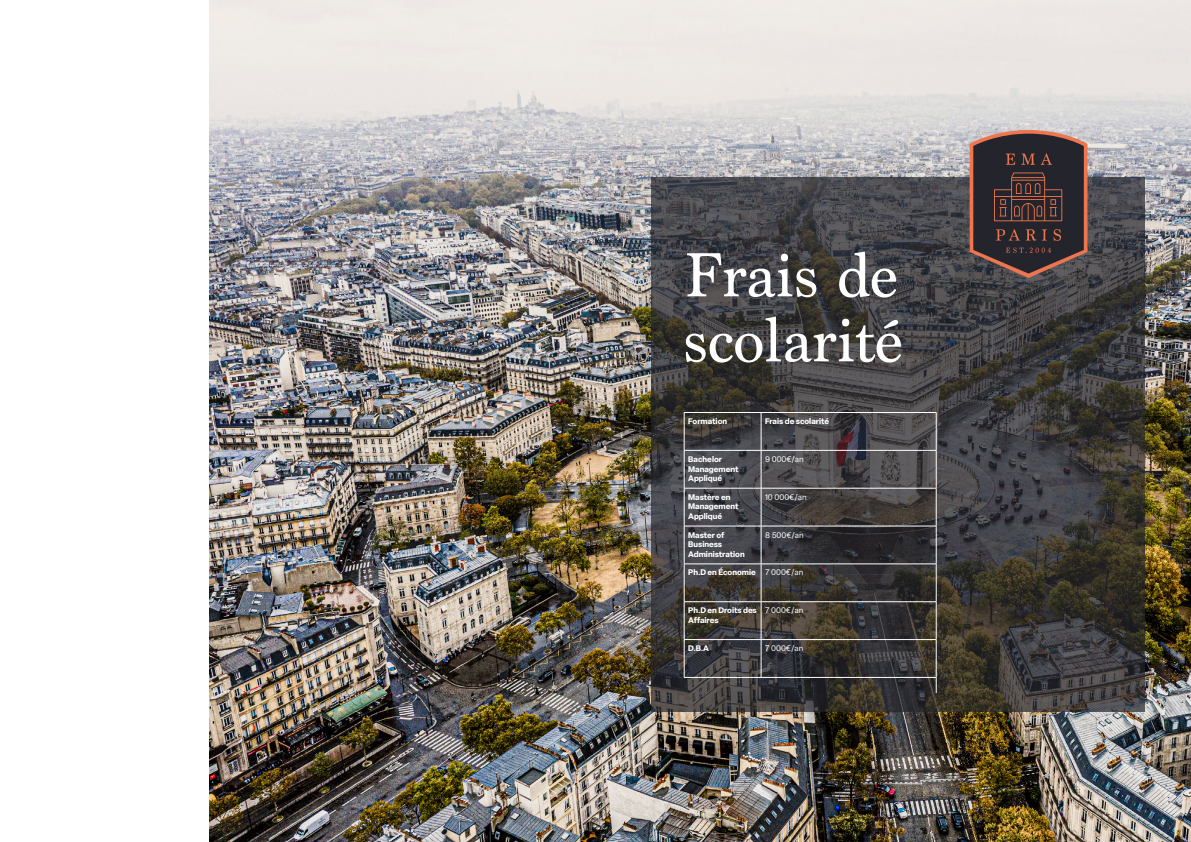
<style>
.page{position:relative;width:1191px;height:842px;background:#fff}
.page>*{position:absolute;margin:0;border:0;box-sizing:border-box;transform-origin:0 0}
.t1{font:65px/65px "Marion";color:#fff}
.t2{font:700 8px/9.6px "Elza";color:#fff}
.t3{font:8px "Elza Text";color:#fff}
.s1{font-family:"Elza Text";font-weight:400}
</style>
<div class="page">
<img style="left:210px;top:0;width:981px;height:842px">
<svg style="left:651px;top:177px;width:493px;height:535px"></svg>
<svg style="left:969px;top:130px;width:118px;height:148px"></svg>
<hr style="left:684px;top:412px;width:77px;height:1px;background:#fff">
<hr style="left:684px;top:413px;width:1px;height:37px;background:#fff">
<hr style="left:761px;top:412px;width:175px;height:1px;background:#fff">
<hr style="left:761px;top:413px;width:1px;height:37px;background:#fff">
<hr style="left:936px;top:413px;width:1px;height:37px;background:#fff">
<hr style="left:684px;top:450px;width:77px;height:1px;background:#fff">
<hr style="left:684px;top:451px;width:1px;height:37px;background:#fff">
<hr style="left:761px;top:450px;width:175px;height:1px;background:#fff">
<hr style="left:761px;top:451px;width:1px;height:37px;background:#fff">
<hr style="left:936px;top:451px;width:1px;height:37px;background:#fff">
<hr style="left:761px;top:488px;width:1px;height:38px;background:#fff">
<hr style="left:936px;top:488px;width:1px;height:38px;background:#fff">
<hr style="left:761px;top:526px;width:1px;height:38px;background:#fff">
<hr style="left:936px;top:526px;width:1px;height:38px;background:#fff">
<hr style="left:761px;top:564px;width:1px;height:37px;background:#fff">
<hr style="left:936px;top:564px;width:1px;height:37px;background:#fff">
<hr style="left:761px;top:602px;width:1px;height:37px;background:#fff">
<hr style="left:936px;top:602px;width:1px;height:37px;background:#fff">
<hr style="left:761px;top:640px;width:1px;height:37px;background:#fff">
<hr style="left:936px;top:640px;width:1px;height:37px;background:#fff">
<svg style="left:936px;top:678px;width:1px;height:15px"></svg>
<hr style="left:684px;top:488px;width:77px;height:1px;background:#fff">
<hr style="left:684px;top:488px;width:1px;height:38px;background:#fff">
<hr style="left:761px;top:488px;width:175px;height:1px;background:#fff">
<hr style="left:684px;top:526px;width:77px;height:1px;background:#fff">
<hr style="left:684px;top:526px;width:1px;height:38px;background:#fff">
<hr style="left:761px;top:526px;width:175px;height:1px;background:#fff">
<hr style="left:684px;top:564px;width:77px;height:1px;background:#fff">
<hr style="left:684px;top:564px;width:1px;height:37px;background:#fff">
<hr style="left:761px;top:564px;width:175px;height:1px;background:#fff">
<hr style="left:684px;top:601px;width:77px;height:1px;background:#fff">
<hr style="left:684px;top:602px;width:1px;height:37px;background:#fff">
<hr style="left:761px;top:601px;width:175px;height:1px;background:#fff">
<hr style="left:684px;top:639px;width:77px;height:1px;background:#fff">
<hr style="left:684px;top:640px;width:1px;height:37px;background:#fff">
<hr style="left:761px;top:639px;width:175px;height:1px;background:#fff">
<hr style="left:684px;top:677px;width:77px;height:1px;background:#fff">
<hr style="left:761px;top:677px;width:175px;height:1px;background:#fff">
<h1 class="t1" style="left:684px;top:245px;width:221px">Frais de scolarité</h1>
<p class="t2" style="left:688px;top:416px;width:41px">Formation</p>
<p class="t2" style="left:765px;top:416px;width:66px">Frais de scolarité</p>
<p class="t2" style="left:688px;top:454px;width:52px">Bachelor<br>Management<br>Appliqué</p>
<p class="t3" style="left:765px;top:453px;width:40px">9 000€/an</p>
<p class="t2" style="left:688px;top:492px;width:52px">Mastère en<br>Management<br>Appliqué</p>
<p class="t3" style="left:765px;top:491px;width:43px">10 000€/an</p>
<p class="t2" style="left:688px;top:530px;width:58px">Master of<br>Business<br>Administration</p>
<p class="t3" style="left:765px;top:529px;width:40px">8 500€/an</p>
<p class="t2" style="left:688px;top:568px;width:117px">Ph.D en Économie <span class="s1">7 000€/an</span></p>
<p class="t2" style="left:688px;top:605px;width:70px">Ph.D en Droits des<br>Affaires</p>
<p class="t3" style="left:765px;top:605px;width:40px">7 000€/an</p>
<p class="t2" style="left:688px;top:643px;width:22px">D.B.A</p>
<p class="t3" style="left:765px;top:642px;width:40px">7 000€/an</p>
</div>
